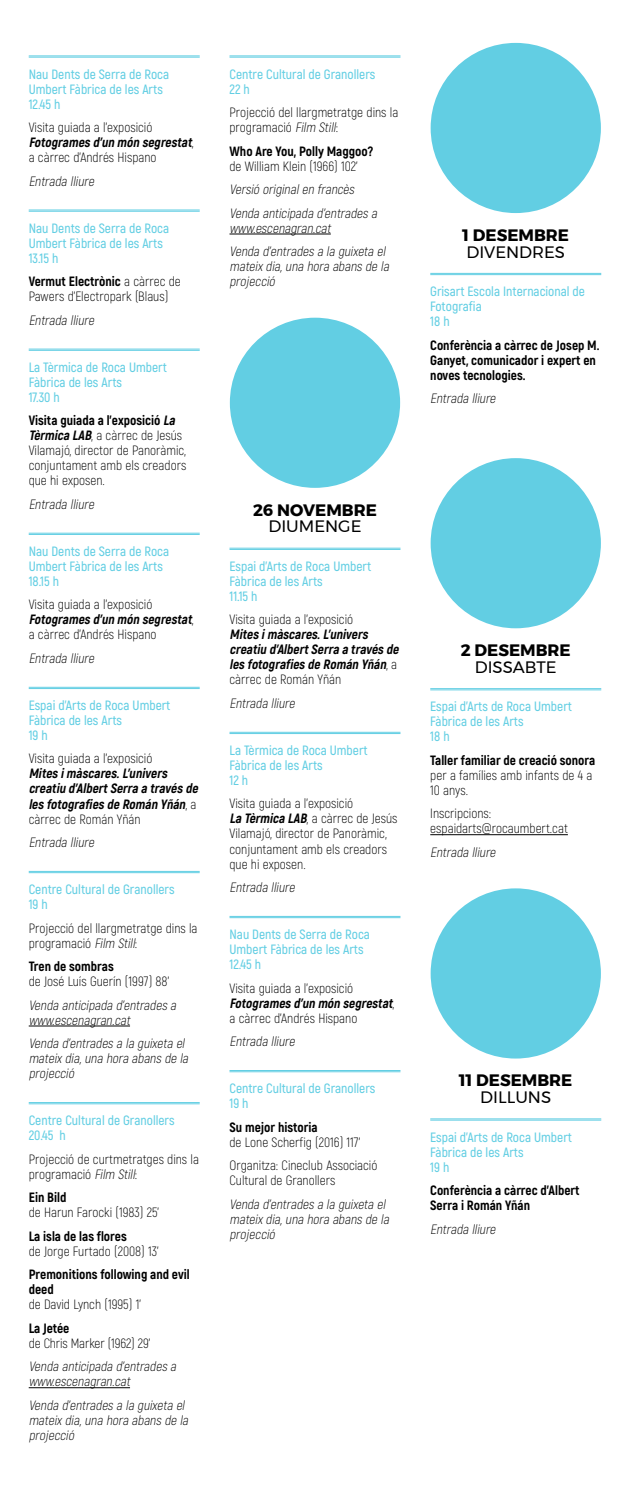
<style>
.page{position:relative;width:630px;height:1489px;background:#fff}
.page>*{position:absolute;margin:0;border:0;box-sizing:border-box;transform-origin:0 0}
.t1{font:700 16.5px "Montserrat";color:#000}
.t2{font:16.5px "Montserrat";color:#000}
.t3{font:300 13.5px/15px "Akrobat";color:#000}
.t4{font:600 13.5px/15px "Akrobat";color:#62cee3}
.t5{font:italic 300 13.5px/15px "Akrobat";color:#000}
.t6{font:800 13.5px/15px "Akrobat";color:#000}
.t7{font:italic 800 13.5px/15px "Akrobat";color:#000}
.s1{font-weight:800;font-style:italic}
.s2{font-weight:800}
.s3{font-weight:300;font-style:normal}
.s4{font-style:italic}
</style>
<div class="page">
<hr style="left:29px;top:56px;width:170px;height:1px;background:#62cee3">
<hr style="left:29px;top:57px;width:170px;height:1px;background:#62cee3">
<hr style="left:29px;top:210px;width:170px;height:1px;background:#62cee3">
<hr style="left:29px;top:211px;width:170px;height:1px;background:#62cee3">
<hr style="left:29px;top:349px;width:170px;height:1px;background:#62cee3">
<hr style="left:29px;top:350px;width:170px;height:1px;background:#62cee3">
<hr style="left:29px;top:533px;width:170px;height:1px;background:#62cee3">
<hr style="left:29px;top:534px;width:170px;height:1px;background:#62cee3">
<hr style="left:29px;top:687px;width:170px;height:1px;background:#62cee3">
<hr style="left:29px;top:688px;width:170px;height:1px;background:#62cee3">
<hr style="left:29px;top:871px;width:170px;height:1px;background:#62cee3">
<hr style="left:29px;top:872px;width:170px;height:1px;background:#62cee3">
<hr style="left:29px;top:1025px;width:101px;height:1px;background:#000">
<hr style="left:29px;top:1102px;width:170px;height:1px;background:#62cee3">
<hr style="left:29px;top:1103px;width:170px;height:1px;background:#62cee3">
<hr style="left:29px;top:1387px;width:101px;height:1px;background:#000">
<hr style="left:229px;top:56px;width:171px;height:1px;background:#62cee3">
<hr style="left:229px;top:57px;width:171px;height:1px;background:#62cee3">
<hr style="left:229px;top:234px;width:101px;height:1px;background:#000">
<hr style="left:229px;top:548px;width:171px;height:1px;background:#62cee3">
<hr style="left:229px;top:549px;width:171px;height:1px;background:#62cee3">
<hr style="left:229px;top:732px;width:171px;height:1px;background:#62cee3">
<hr style="left:229px;top:733px;width:171px;height:1px;background:#62cee3">
<hr style="left:229px;top:916px;width:171px;height:1px;background:#62cee3">
<hr style="left:229px;top:917px;width:171px;height:1px;background:#62cee3">
<hr style="left:229px;top:1070px;width:171px;height:1px;background:#62cee3">
<hr style="left:229px;top:1071px;width:171px;height:1px;background:#62cee3">
<div style="left:230px;top:318px;width:170px;height:170px;background:#62cee3;border-radius:50%"></div>
<hr style="left:430px;top:273px;width:171px;height:1px;background:#62cee3">
<hr style="left:430px;top:274px;width:171px;height:1px;background:#62cee3">
<hr style="left:430px;top:688px;width:171px;height:1px;background:#62cee3">
<hr style="left:430px;top:689px;width:171px;height:1px;background:#62cee3">
<hr style="left:430px;top:834px;width:137px;height:1px;background:#000">
<hr style="left:430px;top:1118px;width:171px;height:1px;background:#62cee3">
<hr style="left:430px;top:1119px;width:171px;height:1px;background:#62cee3">
<div style="left:430px;top:43px;width:170px;height:170px;background:#62cee3;border-radius:50%"></div>
<div style="left:430px;top:458px;width:170px;height:170px;background:#62cee3;border-radius:50%"></div>
<div style="left:430px;top:888px;width:170px;height:170px;background:#62cee3;border-radius:50%"></div>
<p class="t4" style="left:29px;top:66px;width:142px">Nau Dents de Serra de Roca<br>Umbert Fàbrica de les Arts<br>12.45 h</p>
<p class="t3" style="left:29px;top:120px;width:167px">Visita guiada a l’exposició<br><span class="s1">Fotogrames d’un món segrestat</span>, a càrrec d’Andrés Hispano</p>
<p class="t5" style="left:29px;top:173px;width:70px">Entrada lliure</p>
<p class="t4" style="left:29px;top:220px;width:142px">Nau Dents de Serra de Roca<br>Umbert Fàbrica de les Arts<br>13.15 h</p>
<p class="t3" style="left:29px;top:274px;width:153px"><span class="s2">Vermut Electrònic</span> a càrrec de<br>Pawers d’Electropark (Blaus)</p>
<p class="t5" style="left:29px;top:312px;width:70px">Entrada lliure</p>
<p class="t4" style="left:29px;top:359px;width:140px">La Tèrmica de Roca Umbert<br>Fàbrica de les Arts<br>17.30 h</p>
<p class="t3" style="left:29px;top:413px;width:159px"><span class="s2">Visita guiada a l’exposició</span> <span class="s1">La<br>Tèrmica LAB</span>, a càrrec de Jesús<br>Vilamajó, director de Panoràmic, conjuntament amb els creadors que hi exposen.</p>
<p class="t5" style="left:29px;top:496px;width:70px">Entrada lliure</p>
<p class="t4" style="left:29px;top:543px;width:142px">Nau Dents de Serra de Roca<br>Umbert Fàbrica de les Arts<br>18.15 h</p>
<p class="t3" style="left:29px;top:597px;width:167px">Visita guiada a l’exposició<br><span class="s1">Fotogrames d’un món segrestat</span>, a càrrec d’Andrés Hispano</p>
<p class="t5" style="left:29px;top:650px;width:70px">Entrada lliure</p>
<p class="t4" style="left:29px;top:697px;width:143px">Espai d’Arts de Roca Umbert<br>Fàbrica de les Arts<br>19 h</p>
<p class="t3" style="left:29px;top:751px;width:125px">Visita guiada a l’exposició</p>
<p class="t7" style="left:29px;top:766px;width:173px">Mites imàscares.L’univers creatiu d’AlbertSerra a través de les fotografies de Román Yñán<span class="s3">, a càrrec de Román Yñán</span></p>
<p class="t5" style="left:29px;top:834px;width:70px">Entrada lliure</p>
<p class="t4" style="left:29px;top:881px;width:147px">Centre Cultural de Granollers<br>19 h</p>
<p class="t3" style="left:29px;top:920px;width:170px">Projecció del llargmetratge dins la programació <span class="s4">Film Still</span>:</p>
<p class="t6" style="left:29px;top:958px;width:86px">Tren de sombras</p>
<p class="t3" style="left:29px;top:973px;width:142px">de José Luís Guerín (1997) 88’</p>
<p class="t5" style="left:29px;top:997px;width:152px">Venda anticipada d’entrades a www.escenagran.cat</p>
<p class="t5" style="left:29px;top:1035px;width:164px">Venda d’entrades a la guixeta el mateixdia,una hora abans de la projecció</p>
<p class="t4" style="left:29px;top:1112px;width:147px">Centre Cultural de Granollers<br>20.45 h</p>
<p class="t3" style="left:29px;top:1151px;width:172px">Projecció de curtmetratges dins la programació <span class="s4">Film Still</span>:</p>
<p class="t6" style="left:29px;top:1189px;width:39px">Ein Bild</p>
<p class="t3" style="left:29px;top:1204px;width:132px">de Harun Farocki (1983) 25’</p>
<p class="t6" style="left:29px;top:1228px;width:100px">La isla de las flores</p>
<p class="t3" style="left:29px;top:1243px;width:131px">de Jorge Furtado (2008) 13’</p>
<p class="t6" style="left:29px;top:1266px;width:162px">Premonitions following and evil deed</p>
<p class="t3" style="left:29px;top:1296px;width:114px">de David Lynch (1995) 1’</p>
<p class="t6" style="left:29px;top:1320px;width:42px">La Jetée</p>
<p class="t3" style="left:29px;top:1335px;width:123px">de Chris Marker (1962) 29’</p>
<p class="t5" style="left:29px;top:1358px;width:152px">Venda anticipada d’entrades a www.escenagran.cat</p>
<p class="t5" style="left:29px;top:1397px;width:164px">Venda d’entrades a la guixeta el mateixdia,una hora abans de la projecció</p>
<p class="t4" style="left:229px;top:66px;width:147px">Centre Cultural de Granollers<br>22 h</p>
<p class="t3" style="left:229px;top:105px;width:170px">Projecció del llargmetratge dins la programació <span class="s4">Film Still</span>:</p>
<p class="t6" style="left:229px;top:143px;width:145px">Who Are You, Polly Maggoo?</p>
<p class="t3" style="left:229px;top:158px;width:130px">de William Klein (1966) 102’</p>
<p class="t5" style="left:229px;top:177px;width:152px;line-height:23.5px">Versió originalen francès<br>Venda anticipada d’entrades a</p>
<p class="t5" style="left:229px;top:216px;width:160px;line-height:23.5px">www.escenagran.cat<br>Venda d’entrades a la guixeta el</p>
<p class="t5" style="left:229px;top:259px;width:164px">mateixdia,una hora abans de la projecció</p>
<p class="t1" style="left:253px;top:496px;width:125px">26 NOVEMBRE</p>
<p class="t2" style="left:268px;top:514px;width:94px">DIUMENGE</p>
<p class="t4" style="left:229px;top:558px;width:143px">Espai d’Arts de Roca Umbert<br>Fàbrica de les Arts<br>11.15 h</p>
<p class="t3" style="left:229px;top:612px;width:125px">Visita guiada a l’exposició</p>
<p class="t7" style="left:229px;top:627px;width:173px">Mites imàscares.L’univers creatiu d’AlbertSerra a través de les fotografies de Román Yñán<span class="s3">, a càrrec de Román Yñán</span></p>
<p class="t5" style="left:229px;top:695px;width:70px">Entrada lliure</p>
<p class="t4" style="left:229px;top:742px;width:140px">La Tèrmica de Roca Umbert<br>Fàbrica de les Arts<br>12 h</p>
<p class="t3" style="left:229px;top:796px;width:169px">Visita guiada a l’exposició<br><span class="s1">La Tèrmica LAB</span>, a càrrec de Jesús<br>Vilamajó, director de Panoràmic, conjuntament amb els creadors que hi exposen.</p>
<p class="t5" style="left:229px;top:879px;width:70px">Entrada lliure</p>
<p class="t4" style="left:229px;top:926px;width:142px">Nau Dents de Serra de Roca<br>Umbert Fàbrica de les Arts<br>12.45 h</p>
<p class="t3" style="left:229px;top:980px;width:167px">Visita guiada a l’exposició<br><span class="s1">Fotogrames d’un món segrestat</span>, a càrrec d’Andrés Hispano</p>
<p class="t5" style="left:229px;top:1033px;width:70px">Entrada lliure</p>
<p class="t4" style="left:229px;top:1080px;width:147px">Centre Cultural de Granollers<br>19 h</p>
<p class="t6" style="left:229px;top:1119px;width:90px">Su mejor historia</p>
<p class="t3" style="left:229px;top:1130px;width:149px;line-height:23.5px">de Lone Scherfig (2016) 117’<br>Organitza: Cineclub Associació</p>
<p class="t3" style="left:229px;top:1172px;width:107px">Cultural de Granollers</p>
<p class="t5" style="left:229px;top:1196px;width:164px">Venda d’entrades a la guixeta el mateixdia,una hora abans de la projecció</p>
<p class="t1" style="left:462px;top:222px;width:108px">1 DESEMBRE</p>
<p class="t2" style="left:466px;top:239px;width:100px">DIVENDRES</p>
<p class="t4" style="left:430px;top:284px;width:156px">Grisart Escola Internacional de<br>Fotografia<br>18 h</p>
<p class="t6" style="left:430px;top:337px;width:171px">Conferència a càrrec de Josep M.<br>Ganyet, comunicador i expert en noves tecnologies.</p>
<p class="t5" style="left:430px;top:391px;width:70px">Entrada lliure</p>
<p class="t1" style="left:460px;top:637px;width:111px">2 DESEMBRE</p>
<p class="t2" style="left:474px;top:654px;width:83px">DISSABTE</p>
<p class="t4" style="left:430px;top:699px;width:143px">Espai d’Arts de Roca Umbert<br>Fàbrica de les Arts<br>18 h</p>
<p class="t6" style="left:430px;top:752px;width:166px">Taller familiar de creació sonora</p>
<p class="t3" style="left:430px;top:767px;width:163px">per a famílies amb infants de 4 a<br>10 anys.</p>
<p class="t3" style="left:430px;top:806px;width:139px">Inscripcions: espaidarts@rocaumbert.cat</p>
<p class="t5" style="left:430px;top:844px;width:70px">Entrada lliure</p>
<p class="t1" style="left:459px;top:1067px;width:114px">11 DESEMBRE</p>
<p class="t2" style="left:480px;top:1084px;width:72px">DILLUNS</p>
<p class="t4" style="left:430px;top:1129px;width:143px">Espai d’Arts de Roca Umbert<br>Fàbrica de les Arts<br>19 h</p>
<p class="t6" style="left:430px;top:1182px;width:151px">Conferència a càrrec d’Albert<br>Serra i Román Yñán</p>
<p class="t5" style="left:430px;top:1221px;width:70px">Entrada lliure</p>
</div>
